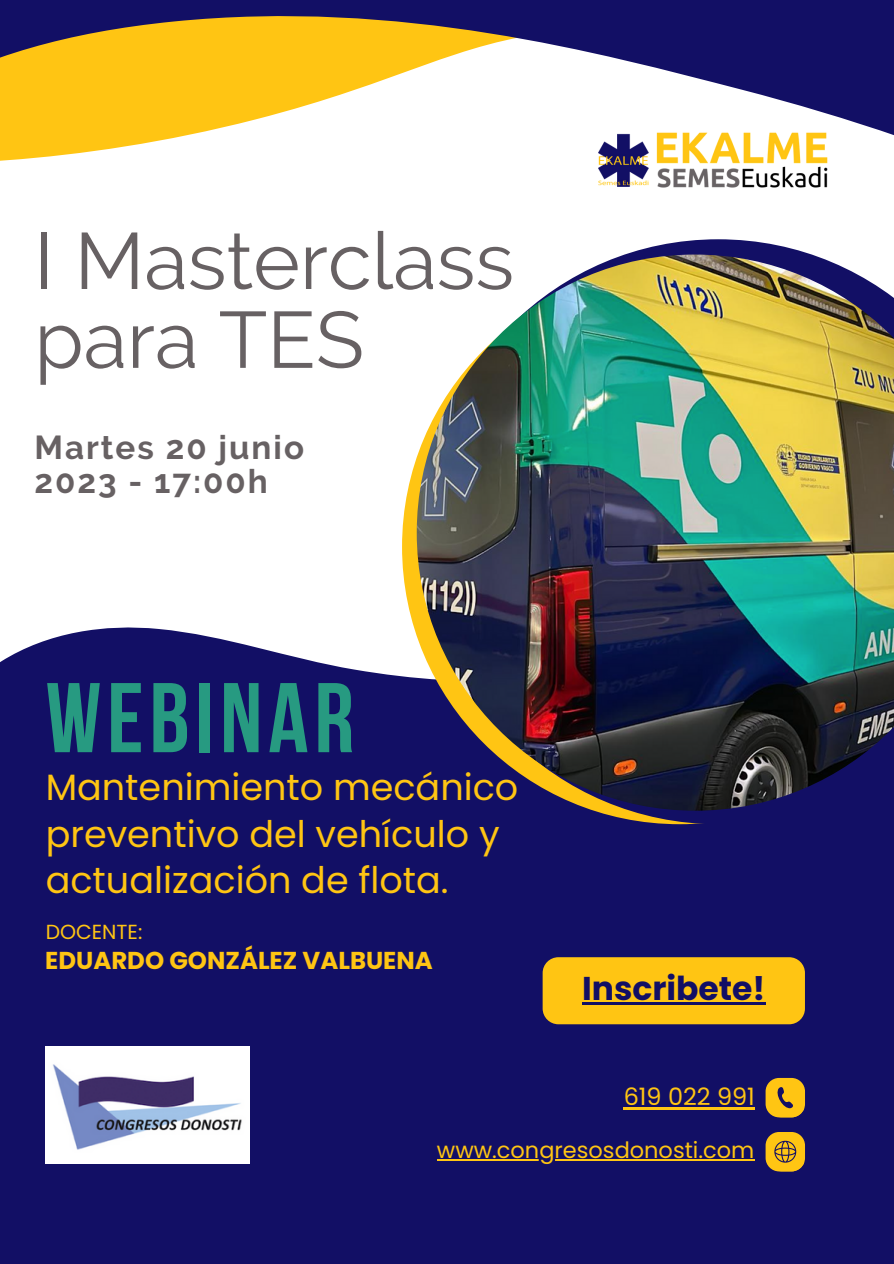
<style>
.page{position:relative;width:894px;height:1264px;background:#fff}
.page>*{position:absolute;margin:0;border:0;box-sizing:border-box;transform-origin:0 0}
.t1{font:700 98.7px "Bebas Neue";letter-spacing:.06em;color:#279a81}
.t2{font:79.5px "Raleway";color:#676163}
.t3{font:36.6px/46.2px "Poppins";color:#ffc513}
.t4{font:700 33px/35px "Raleway";letter-spacing:.06em;color:#676163}
.t5{font:700 33px "Poppins";color:#120f65}
.t6{font:700 24.45px "Poppins";color:#ffc513}
.t7{font:24px "Poppins";color:#ffc513}
.t8{font:22.5px "Poppins";color:#ffc513}
.t9{font:20.4px "Poppins";color:#ffc513}
</style>
<div class="page">
<div style="left:0;top:627px;width:893px;height:636px;background:#120f65"></div>
<svg style="left:402px;top:460px;width:23px;height:364px"></svg>
<svg style="left:425px;top:239px;width:468px;height:585px;fill:#120f65"></svg>
<img style="left:416px;top:254px;width:477px;height:556px">
<div style="left:542px;top:957px;width:262px;height:67px;background:#ffc513;border-radius:16px"></div>
<div style="left:765px;top:1077px;width:39px;height:40px;background:#ffc513;border-radius:14px"></div>
<svg style="left:774px;top:1086px;width:30px;height:31px"></svg>
<div style="left:765px;top:1131px;width:39px;height:40px;background:#ffc513;border-radius:14px"></div>
<svg style="left:774px;top:1140px;width:30px;height:31px"></svg>
<svg style="left:0;top:0;width:893px;height:161px"></svg>
<img style="left:598px;top:127px;width:239px;height:61px">
<img style="left:46px;top:1046px;width:203px;height:117px">
<hr style="left:582px;top:1002px;width:183px;height:2px;background:#120f65">
<hr style="left:623px;top:1107px;width:131px;height:2px;background:#ffc513">
<hr style="left:437px;top:1159px;width:317px;height:1px;background:#ffc513">
<p class="t2" style="left:34px;top:214px;width:481px">I Masterclass</p>
<p class="t2" style="left:34px;top:293px;width:331px">para TES</p>
<p class="t4" style="left:34px;top:429px;width:271px">Martes 20 junio<br>2023 - 17:00h</p>
<p class="t1" style="left:46px;top:678px;width:310px">WEBINAR</p>
<p class="t3" style="left:46px;top:764px;width:474px">Mantenimiento mecánico preventivo del vehículo y actualización de flota.</p>
<p class="t9" style="left:46px;top:917px;width:98px">DOCENTE:</p>
<p class="t6" style="left:45px;top:943px;width:389px">EDUARDO GONZÁLEZ VALBUENA</p>
<p class="t5" style="left:582px;top:965px;width:185px">Inscribete!</p>
<p class="t7" style="left:623px;top:1079px;width:133px">619 022 991</p>
<p class="t8" style="left:437px;top:1134px;width:319px">www.congresosdonosti.com</p>
</div>
